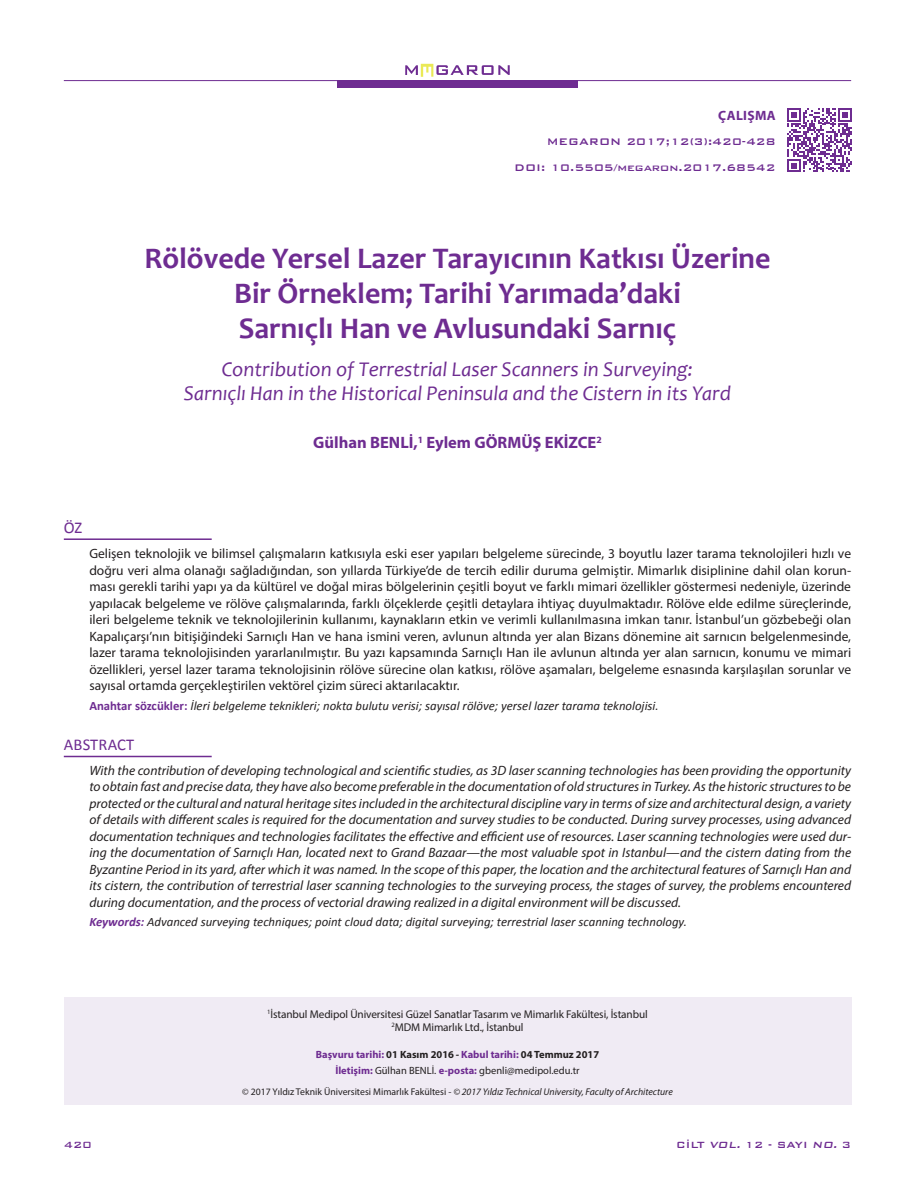
<style>
.page{position:relative;width:915px;height:1191px;background:#fff}
.page>*{position:absolute;margin:0;border:0;box-sizing:border-box;transform-origin:0 0}
.t1{font:700 30px/34.5px "Candara";color:#6e2c91;text-align:center}
.t2{font:italic 21px/24px "Candara";color:#6e2c91;text-align:center}
.t3{font:700 16.5px "Myriad Pro";color:#6e2c91}
.t4{font:16.5px "Calibri";letter-spacing:.01em;color:#6e2c91}
.t5{font:italic 13.5px/16.5px "Myriad Pro";color:#231f20;text-align:justify}
.t6{font:13.5px/16.5px "Myriad Pro";color:#231f20;text-align:justify}
.t7{font:700 13.5px "Myriad Pro";letter-spacing:.025em;color:#6e2c91}
.t8{font:italic 12.75px "Calibri";color:#231f20}
.t9{font:500 12.75px/25.5px "Bank Gothic";color:#6e2c91;text-align:right}
.t10{font:500 12px "Bank Gothic BT";color:#6e2c91}
.t11{font:11.25px/13.5px "Myriad Pro";letter-spacing:-.01em;color:#231f20;text-align:center}
.t12{font:700 10.5px/16.8px "Myriad Pro";color:#6e2c91;text-align:center}
.t13{font:italic 9.75px "Myriad Pro";color:#231f20}
.s1{font-weight:700;font-style:normal;color:#6e2c91}
.s2{font-weight:700;color:#6e2c91}
.s3{color:#231f20}
.s4{font-style:italic;color:#231f20}
.s5{font-weight:400;color:#231f20}
.s6{font-style:normal}
.s7{font-style:italic}
</style>
<div class="page">
<div style="left:64px;top:997px;width:786px;height:108px;background:#f0ebf4"></div>
<div style="left:337px;top:80px;width:240px;height:8px;background:#6e2c91"></div>
<svg style="left:405px;top:64px;width:104px;height:13px"></svg>
<hr style="left:64px;top:80px;width:786px;height:1px;background:#6e2c91">
<svg style="left:787px;top:108px;width:64px;height:64px"></svg>
<hr style="left:64px;top:538px;width:148px;height:2px;background:#6e2c91">
<hr style="left:64px;top:755px;width:148px;height:2px;background:#6e2c91">
<p class="t7" style="left:718px;top:106px;width:59px">ÇALIŞMA</p>
<p class="t9" style="left:514px;top:128px;width:263px">MEGARON 2017;12(3):420-428<br>DOI: 10.5505/megaron.2017.68542</p>
<p class="t4" style="left:64px;top:517px;width:20px">ÖZ</p>
<h1 class="t1" style="left:144px;top:241px;width:627px">Rölövede Yersel Lazer Tarayıcının Katkısı Üzerine<br>Bir Örneklem; Tarihi Yarımada’daki<br>Sarnıçlı Han ve Avlusundaki Sarnıç</h1>
<h2 class="t2" style="left:184px;top:357px;width:548px">Contribution of Terrestrial Laser Scanners in Surveying:<br>Sarnıçlı Han in the Historical Peninsula and the Cistern in its Yard</h2>
<p class="t3" style="left:313px;top:432px;width:290px">Gülhan BENLİ,<sup>1</sup> Eylem GÖRMÜŞ EKİZCE<sup>2</sup></p>
<p class="t6" style="left:89px;top:545px;width:763px">Gelişen teknolojik ve bilimsel çalışmaların katkısıyla eski eser yapıları belgeleme sürecinde, 3 boyutlu lazer tarama teknolojileri hızlı ve doğru veri alma olanağı sağladığından, son yıllarda Türkiye’de de tercih edilir duruma gelmiştir. Mimarlık disiplinine dahil olan korun&shy;ması gerekli tarihi yapı ya da kültürel ve doğal miras bölgelerinin çeşitli boyut ve farklı mimari özellikler göstermesi nedeniyle, üzerinde yapılacak belgeleme ve rölöve çalışmalarında, farklı ölçeklerde çeşitli detaylara ihtiyaç duyulmaktadır. Rölöve elde edilme süreçlerinde, ileri belgeleme teknik ve teknolojilerinin kullanımı, kaynakların etkin ve verimli kullanılmasına imkan tanır. İstanbul’un gözbebeği olan Kapalıçarşı’nın bitişiğindeki Sarnıçlı Han ve hana ismini veren, avlunun altında yer alan Bizans dönemine ait sarnıcın belgelenmesinde, lazer tarama teknolojisinden yararlanılmıştır. Bu yazı kapsamında Sarnıçlı Han ile avlunun altında yer alan sarnıcın, konumu ve mimari özellikleri, yersel lazer tarama teknolojisinin rölöve sürecine olan katkısı, rölöve aşamaları, belgeleme esnasında karşılaşılan sorunlar ve sayısal ortamda gerçekleştirilen vektörel çizim süreci aktarılacaktır.</p>
<p class="t8" style="left:89px;top:698px;width:570px"><span class="s1">Anahtar sözcükler:</span> İleri belgeleme teknikleri; nokta bulutu verisi; sayısal rölöve; yersel lazer tarama teknolojisi.</p>
<p class="t4" style="left:64px;top:734px;width:72px">ABSTRACT</p>
<p class="t5" style="left:89px;top:762px;width:763px">With the contribution of developing technological and scientific studies, as 3D laser scanning technologies has been providing the opportunity to obtain fast and precise data, they have also become preferable in the documentation of old structures in Turkey. As the historic structures to be protected or the cultural and natural heritage sites included in the architectural discipline vary in terms of size and architectural design, a variety of details with different scales is required for the documentation and survey studies to be conducted. During survey processes, using advanced documentation techniques and technologies facilitates the effective and efficient use of resources. Laser scanning technologies were used dur&shy;ing the documentation of Sarnıçlı Han, located next to Grand Bazaar—the most valuable spot in Istanbul—and the cistern dating from the Byzantine Period in its yard, after which it was named. In the scope of this paper, the location and the architectural features of Sarnıçlı Han and its cistern, the contribution of terrestrial laser scanning technologies to the surveying process, the stages of survey, the problems encountered during documentation, and the process of vectorial drawing realized in a digital environment will be discussed.</p>
<p class="t8" style="left:89px;top:914px;width:599px"><span class="s2">Keywords:</span> Advanced surveying techniques; point cloud data; digital surveying; terrestrial laser scanning technology.</p>
<p class="t11" style="left:267px;top:1007px;width:382px"><sup>1</sup>İstanbul Medipol Üniversitesi Güzel Sanatlar Tasarım ve Mimarlık Fakültesi, İstanbul<br><sup>2</sup>MDM Mimarlık Ltd., İstanbul</p>
<p class="t12" style="left:315px;top:1045px;width:285px">Başvuru tarihi: <span class="s3">01 Kasım 2016</span> <span class="s4">-</span> Kabul tarihi: <span class="s3">04 Temmuz 2017<br></span>İletişim: <span class="s5">Gülhan BENLİ.</span> e-posta: <span class="s5">gbenli@medipol.edu.tr</span></p>
<p class="t13" style="left:242px;top:1085px;width:432px"><span class="s6">© 2017 Yıldız Teknik Üniversitesi Mimarlık Fakültesi -</span> © 2017 Yıldız Technical University, Faculty of Architecture</p>
<p class="t10" style="left:64px;top:1138px;width:29px">420</p>
<p class="t10" style="left:676px;top:1138px;width:176px">CİLT <span class="s7">VOL.</span> 12 - SAYI <span class="s7">NO.</span> 3</p>
</div>
